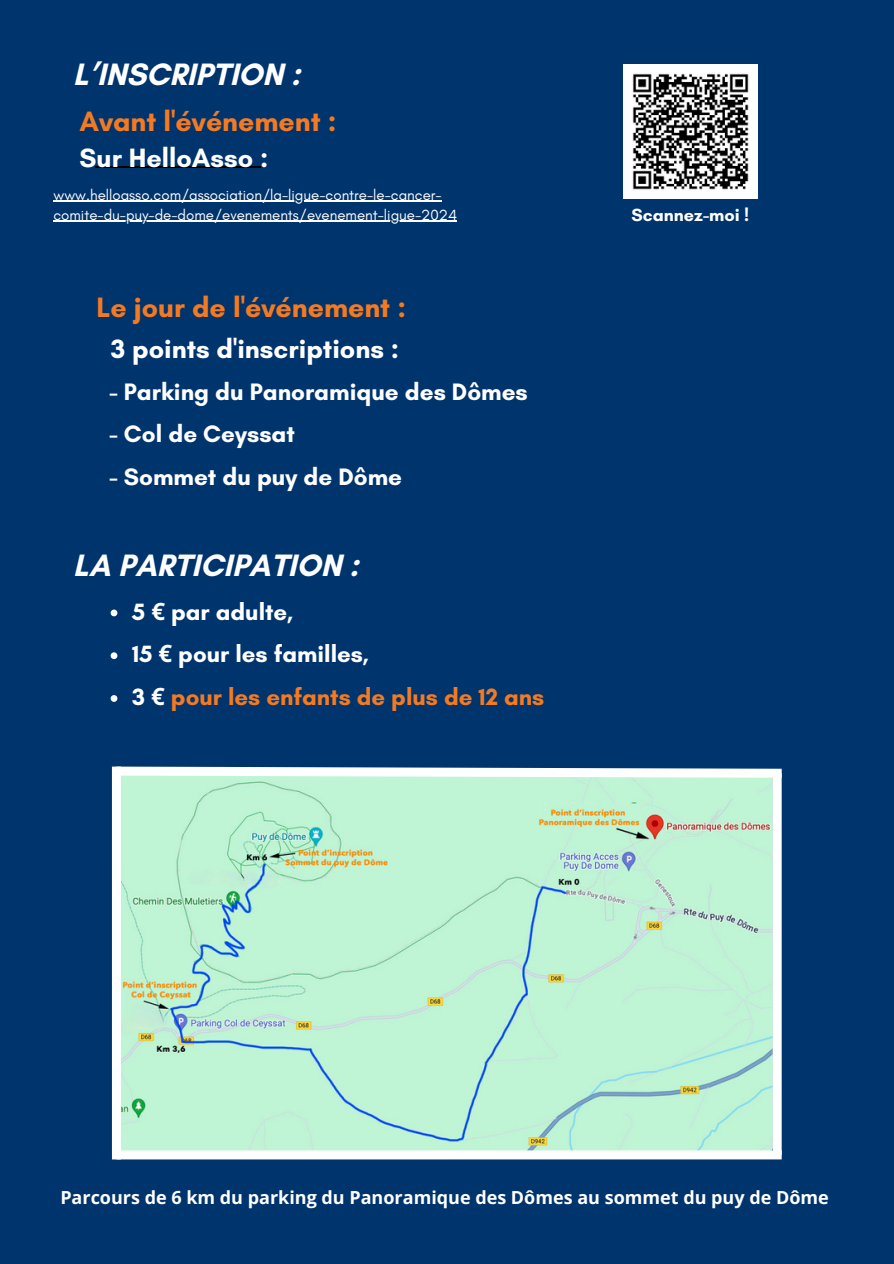
<style>
.page{position:relative;width:894px;height:1264px;background:#fff}
.page>*{position:absolute;margin:0;border:0;box-sizing:border-box;transform-origin:0 0}
.t1{font:700 31.5px "Glacial Indifference";color:#fff}
.t2{font:700 28.5px "Glacial Indifference";color:#f47a22}
.t3{font:700 27px "Glacial Indifference";color:#fff}
.t4{font:700 24.3px "Glacial Indifference";color:#fff}
.t5{font:700 24px "Glacial Indifference";color:#fff}
.t6{font:700 24px "Glacial Indifference";color:#f47a22}
.t7{font:700 18px "Open Sans";color:#fff}
.t8{font:700 18px "Glacial Indifference";color:#fff}
.t9{font:15px "Glacial Indifference";color:#fff}
.s1{font-family:"Noto Sans"}
.s2{color:#fff}
.s3{font-family:"Noto Sans";color:#fff}
</style>
<div class="page">
<div style="left:0;top:0;width:893px;height:1263px;background:#00346d"></div>
<hr style="left:96px;top:166px;width:165px;height:2px;background:#000">
<img style="left:112px;top:773px;width:660px;height:379px;border-radius:6px">
<svg style="left:111px;top:766px;width:671px;height:16px;background:#cee5e1"></svg>
<div style="left:116px;top:1150px;width:665px;height:9px;background:#fff"></div>
<div style="left:112px;top:766px;width:9px;height:393px;background:#fff"></div>
<div style="left:772px;top:773px;width:9px;height:381px;background:#fff"></div>
<img style="left:623px;top:64px;width:134px;height:134px">
<svg style="left:111px;top:609px;width:6px;height:7px"></svg>
<svg style="left:111px;top:652px;width:6px;height:7px"></svg>
<svg style="left:111px;top:695px;width:6px;height:7px"></svg>
<hr style="left:53px;top:201px;width:388px;height:1px;background:#fff">
<hr style="left:53px;top:221px;width:404px;height:1px;background:#fff">
<p class="t1" style="left:73px;top:55px;width:229px">L’INSCRIPTION :</p>
<h3 class="t2" style="left:79px;top:104px;width:258px">Avant l'événement :</h3>
<p class="t3" style="left:79px;top:142px;width:190px">Sur HelloAsso :</p>
<p class="t9" style="left:53px;top:185px;width:389px">www.helloasso.com/association/la-ligue-contre-le-cancer-</p>
<p class="t9" style="left:53px;top:205px;width:405px">comite-du-puy-de-dome/evenements/evenement-ligue-2024</p>
<h6 class="t8" style="left:631px;top:204px;width:119px">Scannez-moi !</h6>
<p class="t2" style="left:96px;top:289px;width:311px">Le jour de l'événement :</p>
<p class="t3" style="left:111px;top:332px;width:289px">3 points d'inscriptions :</p>
<h6 class="t4" style="left:110px;top:376px;width:419px">- Parking du Panoramique des Dômes</h6>
<h6 class="t4" style="left:110px;top:419px;width:187px">- Col de Ceyssat</h6>
<h6 class="t4" style="left:110px;top:462px;width:294px">- Sommet du puy de Dôme</h6>
<p class="t1" style="left:73px;top:546px;width:287px">LA PARTICIPATION :</p>
<h2 class="t5" style="left:132px;top:597px;width:162px">5 <span class="s1">€</span> par adulte,</h2>
<h3 class="t5" style="left:132px;top:639px;width:238px">15 <span class="s1">€</span> pour les familles,</h3>
<h4 class="t6" style="left:132px;top:682px;width:413px"><span class="s2">3</span> <span class="s3">€</span> pour les enfants de plus de 12 ans</h4>
<h1 class="t7" style="left:60px;top:1184px;width:769px">Parcours de 6 km du parking du Panoramique des Dômes au sommet du puy de Dôme</h1>
</div>
